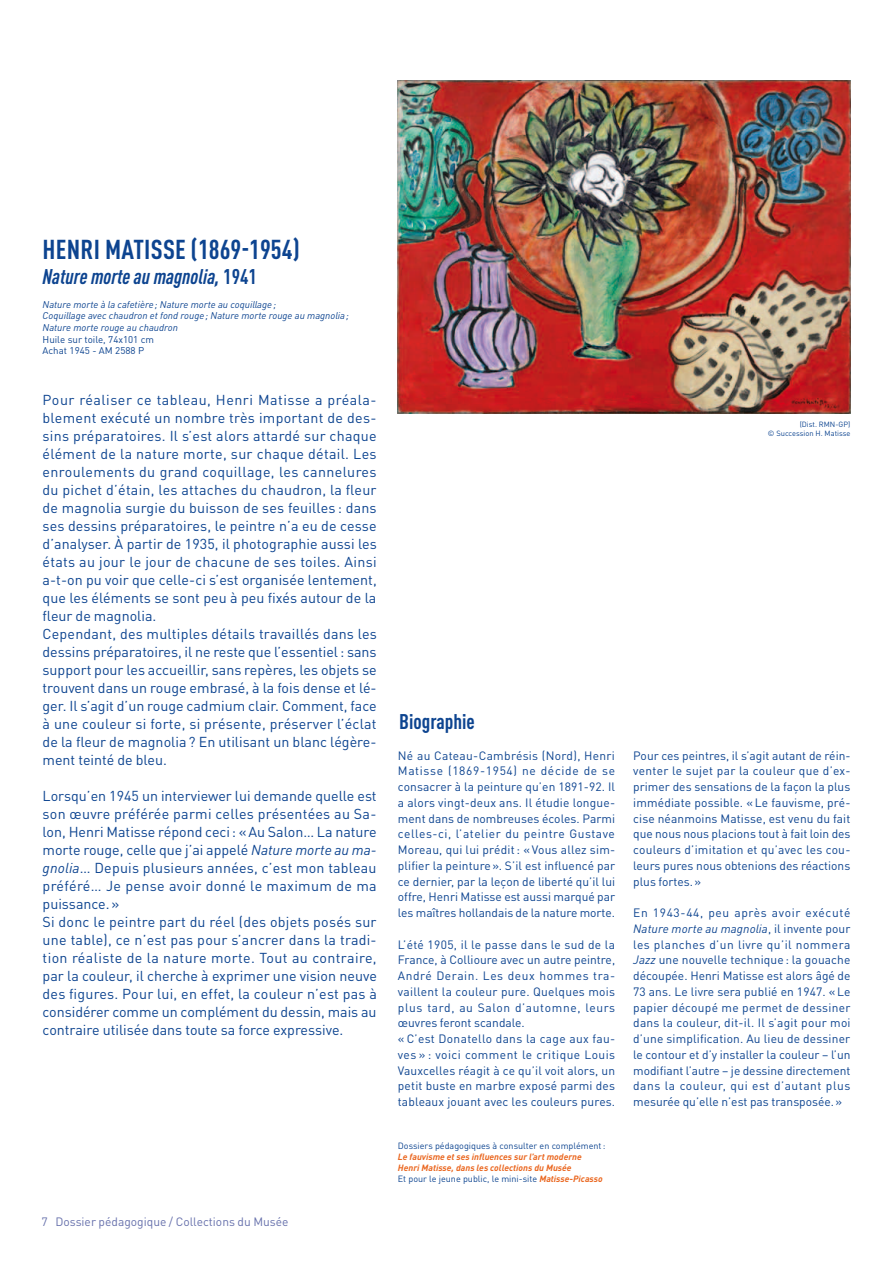
<style>
.page{position:relative;width:893px;height:1263px;background:#fff}
.page>*{position:absolute;margin:0;border:0;box-sizing:border-box;transform-origin:0 0}
.t1{font:700 condensed 27px "DIN Pro";letter-spacing:.01em;color:#0d4490}
.t2{font:italic 700 condensed 21px "DIN Pro";color:#0d4490}
.t3{font:700 condensed 21px "DIN Pro";color:#0d4490}
.t4{font:14.25px/18px "DIN Pro";letter-spacing:.005em;color:#0d4490}
.t5{font:12px/15.8px "DIN Pro";letter-spacing:.01em;color:#0d4490;text-align:justify}
.t6{font:12px "DIN Pro";color:#6771ac}
.t7{font:italic 9.75px/11.7px "DIN Pro";color:#0d4490}
.t8{font:9.75px/11.7px "DIN Pro";color:#0d4490}
.t9{font:italic 700 9px/10.8px "DIN Pro";color:#ea661f}
.t10{font:9px "DIN Pro";color:#0d4490}
.t11{font:7.5px/9px "DIN Pro";color:#0d4490;text-align:right}
.s1{font-style:normal}
.s2{font-style:italic}
.s3{font-weight:400;font-style:normal;color:#0d4490}
</style>
<div class="page">
<img style="left:398px;top:81px;width:452px;height:332px">
<h1 class="t1" style="left:43px;top:229px;width:259px">HENRI MATISSE (1869-1954)</h1>
<h2 class="t2" style="left:43px;top:261px;width:216px">Nature morte au magnolia, <span class="s1">1941</span></h2>
<p class="t7" style="left:43px;top:297px;width:308px">Nature morte à la cafetière; Nature morte au coquillage;<br>Coquillage avec chaudron et fond rouge; Nature morte rouge au magnolia;<br>Nature morte rouge au chaudron</p>
<p class="t8" style="left:43px;top:332px;width:113px">Huile sur toile, 74x101 cm<br>Achat 1945 - AM 2588 P</p>
<p class="t4" style="left:43px;top:389px;width:336px">Pour réaliser ce tableau, Henri Matisse a préala&shy;blement exécuté un nombre très important de des&shy;sins préparatoires. Il s’est alors attardé sur chaque élément de la nature morte, sur chaque détail. Les enroulements du grand coquillage, les cannelures du pichet d’étain, les attaches du chaudron, la fleur de magnolia surgie du buisson de ses feuilles : dans ses dessins préparatoires, le peintre n’a eu de cesse d’analyser. À partir de 1935, il photographie aussi les états au jour le jour de chacune de ses toiles. Ainsi a-t-on pu voir que celle-ci s’est organisée lentement, que les éléments se sont peu à peu fixés autour de la fleur de magnolia.<br>Cependant, des multiples détails travaillés dans les dessins préparatoires, il ne reste que l’essentiel: sans support pour les accueillir, sans repères, les objets se trouvent dans un rouge embrasé, à la fois dense et lé&shy;ger. Il s’agit d’un rouge cadmium clair. Comment, face à une couleur si forte, si présente, préserver l’éclat de la fleur de magnolia ? En utilisant un blanc légère&shy;ment teinté de bleu.</p>
<p class="t4" style="left:43px;top:785px;width:336px">Lorsqu’en 1945 un interviewer lui demande quelle est son œuvre préférée parmi celles présentées au Sa&shy;lon, Henri Matisse répond ceci: «Au Salon… La nature morte rouge, celle que j’ai appelé <span class="s2">Nature morte au ma&shy;gnolia</span>… Depuis plusieurs années, c’est mon tableau préféré… Je pense avoir donné le maximum de ma puissance.»<br>Si donc le peintre part du réel (des objets posés sur une table), ce n’est pas pour s’ancrer dans la tradi&shy;tion réaliste de la nature morte. Tout au contraire, par la couleur, il cherche à exprimer une vision neuve des figures. Pour lui, en effet, la couleur n’est pas à considérer comme un complément du dessin, mais au contraire utilisée dans toute sa force expressive.</p>
<p class="t6" style="left:41px;top:1212px;width:249px">7 Dossier pédagogique / Collections du Musée</p>
<p class="t11" style="left:768px;top:419px;width:84px">(Dist. RMN-GP)<br>© Succession H. Matisse</p>
<h2 class="t3" style="left:399px;top:706px;width:77px">BIOGRAPHIE</h2>
<p class="t5" style="left:398px;top:746px;width:219px">Né au Cateau-Cambrésis (Nord), Henri Matisse (1869-1954) ne décide de se consacrer à la peinture qu’en 1891-92. Il a alors vingt-deux ans. Il étudie longue&shy;ment dans de nombreuses écoles. Parmi celles-ci, l’atelier du peintre Gustave Moreau, qui lui prédit: « Vous allez sim&shy;plifier la peinture ». S’il est influencé par ce dernier, par la leçon de liberté qu’il lui offre, Henri Matisse est aussi marqué par les maîtres hollandais de la nature morte.</p>
<p class="t5" style="left:398px;top:935px;width:219px;text-align:left">L’été 1905, il le passe dans le sud de la France, à Collioure avec un autre peintre, André Derain. Les deux hommes tra&shy;vaillent la couleur pure. Quelques mois plus tard, au Salon d’automne, leurs œuvres feront scandale.<br>« C’est Donatello dans la cage aux fau&shy;ves » : voici comment le critique Louis Vauxcelles réagit à ce qu’il voit alors, un petit buste en marbre exposé parmi des tableaux jouant avec les couleurs pures.</p>
<p class="t10" style="left:398px;top:1139px;width:209px">Dossiers pédagogiques à consulter en complément:</p>
<p class="t9" style="left:398px;top:1150px;width:206px">Le fauvisme et ses influences sur l’art moderne<br>Henri Matisse, dans les collections du Musée<br><span class="s3">Et pour le jeune public, le mini-site</span> Matisse-Picasso</p>
<p class="t5" style="left:633px;top:746px;width:219px">Pour ces peintres, il s’agit autant de réin&shy;venter le sujet par la couleur que d’ex&shy;primer des sensations de la façon la plus immédiate possible. « Le fauvisme, pré&shy;cise néanmoins Matisse, est venu du fait que nous nous placions tout à fait loin des couleurs d’imitation et qu’avec les cou&shy;leurs pures nous obtenions des réactions plus fortes.»</p>
<p class="t5" style="left:633px;top:904px;width:219px">En 1943-44, peu après avoir exécuté <span class="s2">Nature morte au magnolia</span>, il invente pour les planches d’un livre qu’il nommera <span class="s2">Jazz</span> une nouvelle technique : la gouache découpée. Henri Matisse est alors âgé de 73 ans. Le livre sera publié en 1947. «Le papier découpé me permet de dessiner dans la couleur, dit-il. Il s’agit pour moi d’une simplification. Au lieu de dessiner le contour et d’y installer la couleur – l’un modifiant l’autre – je dessine directement dans la couleur, qui est d’autant plus mesurée qu’elle n’est pas transposée.»</p>
</div>
